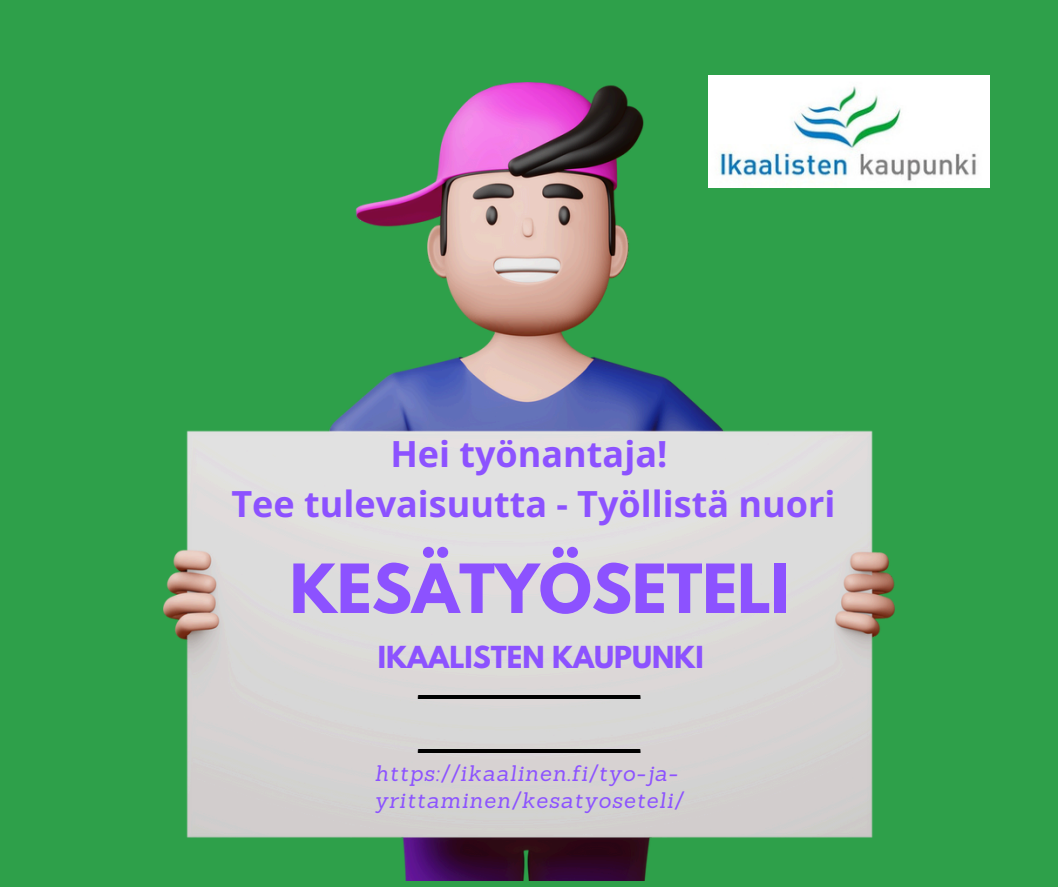
<style>
.page{position:relative;width:1058px;height:887px;background:#fff}
.page>*{position:absolute;margin:0;border:0;box-sizing:border-box;transform-origin:0 0}
.t1{font:700 60px "League Spartan";color:#8c52ff}
.t2{font:700 36px/49.5px "Open Sans";color:#8c52ff;text-align:center}
.t3{font:700 26.85px "League Spartan";color:#8c52ff}
.t4{font:italic 21.9px/27px "Sanchez";letter-spacing:.05em;color:#8c52ff}
</style>
<div class="page">
<div style="left:0;top:0;width:1058px;height:886px;background:#2ea04a"></div>
<img style="left:164px;top:83px;width:730px;height:797px">
<img style="left:413px;top:695px;width:231px;height:3px">
<img style="left:413px;top:749px;width:231px;height:3px">
<img style="left:709px;top:76px;width:280px;height:111px">
<h1 class="t2" style="left:231px;top:428px;width:605px">Hei työnantaja!<br>Tee tulevaisuutta - Työllistä nuori</h1>
<p class="t1" style="left:290px;top:559px;width:501px">KESÄTYÖSETELI</p>
<p class="t3" style="left:378px;top:644px;width:327px">IKAALISTEN KAUPUNKI</p>
<p class="t4" style="left:375px;top:759px;width:309px">https://ikaalinen.fi/tyo-ja&shy;yrittaminen/kesatyoseteli/</p>
</div>
